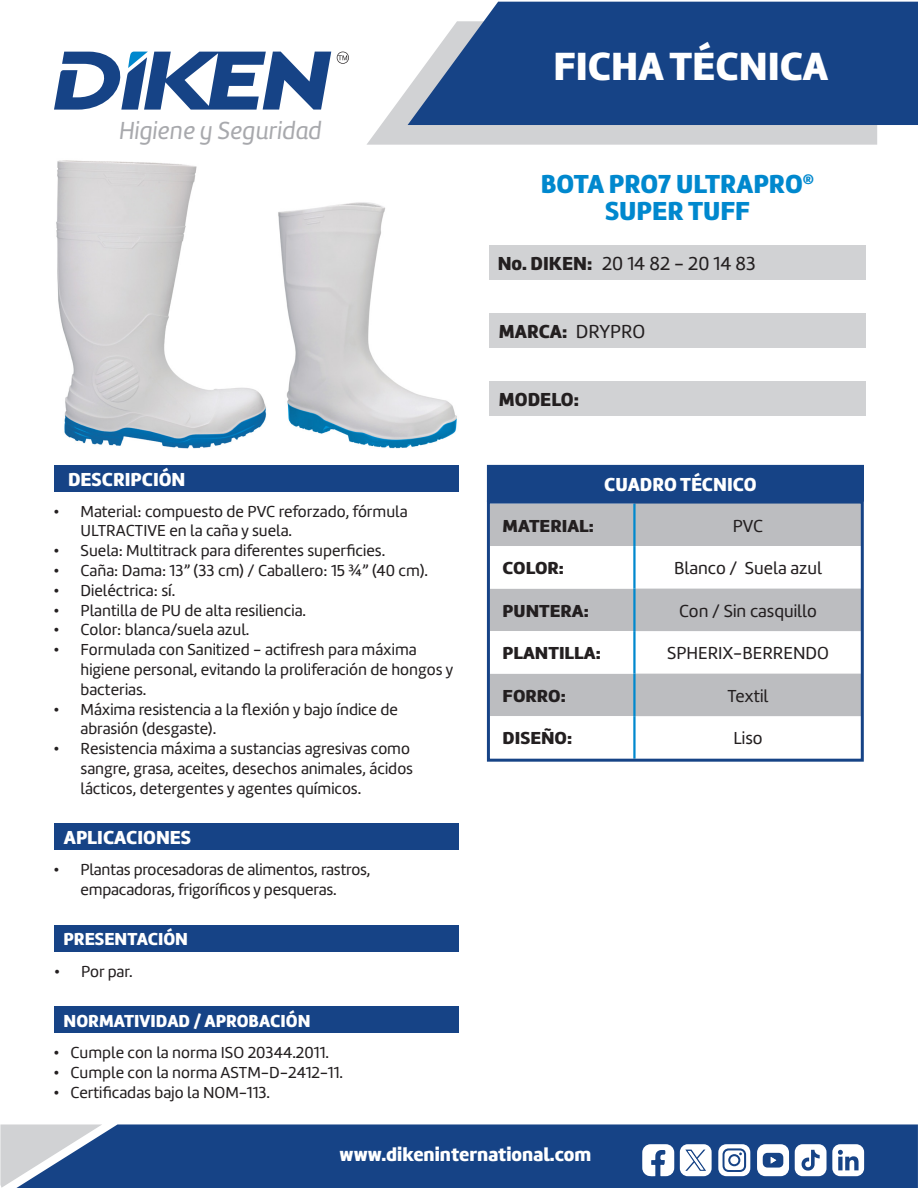
<style>
.page{position:relative;width:918px;height:1188px;background:#fff}
.page>*{position:absolute;margin:0;border:0;box-sizing:border-box;transform-origin:0 0}
.t1{font:40.8px "Amelia Basic Black";color:#fff}
.TÍTULO{font:27px/27px "Amelia Basic Black";color:#0088ce;text-align:center}
.t2{font:25.5px "Amelia Basic Italic";color:#a8a9ad}
.t3{font:19.5px "Amelia Basic Black";color:#fff}
.t4{font:19.5px "Amelia Basic";color:#231f20}
.t5{font:19.5px "Amelia Basic Black";color:#231f20}
.t6{font:18px "Amelia Basic";color:#231f20}
.t7{font:18px "Amelia Basic Black";color:#231f20;scale:1.05 1}
.t8{font:18px "Amelia Basic Black";color:#fff}
.t9{font:16.5px/19.8px "Amelia Basic";color:#231f20}
.s1{font-family:"Amelia Basic Black"}
.s2{font-family:"Amelia Basic"}
</style>
<div class="page">
<svg style="left:367px;top:88px;width:510px;height:57px;background:#d5d6d8"></svg>
<svg style="left:408px;top:2px;width:510px;height:123px;background:#2b5490"></svg>
<div style="left:102px;top:1124px;width:816px;height:64px;background:#164386"></div>
<svg style="left:0;top:1124px;width:102px;height:64px;background:#95a6be"></svg>
<svg style="left:54px;top:51px;width:277px;height:59px"></svg>
<svg style="left:337px;top:52px;width:12px;height:12px"></svg>
<svg style="left:680px;top:1144px;width:32px;height:32px"></svg>
<svg style="left:642px;top:1144px;width:32px;height:32px"></svg>
<svg style="left:718px;top:1144px;width:32px;height:32px"></svg>
<div style="left:730px;top:1156px;width:8px;height:8px;background:#fff;border-radius:50%"></div>
<svg style="left:757px;top:1144px;width:32px;height:32px"></svg>
<svg style="left:795px;top:1144px;width:69px;height:32px"></svg>
<div style="left:489px;top:246px;width:377px;height:34px;background:#d1d2d4"></div>
<div style="left:489px;top:314px;width:377px;height:34px;background:#d1d2d4"></div>
<div style="left:489px;top:381px;width:377px;height:34px;background:#d1d2d4"></div>
<div style="left:54px;top:465px;width:405px;height:26px;background:#164386"></div>
<div style="left:54px;top:925px;width:405px;height:27px;background:#164386"></div>
<div style="left:54px;top:1007px;width:405px;height:26px;background:#164386"></div>
<div style="left:488px;top:466px;width:374px;height:34px;background:#164386"></div>
<div style="left:487px;top:465px;width:377px;height:37px;border:3px solid #164386"></div>
<div style="left:54px;top:824px;width:405px;height:26px;background:#164386"></div>
<svg style="left:486px;top:499px;width:378px;height:263px"></svg>
<img style="left:56px;top:160px;width:211px;height:289px">
<img style="left:278px;top:202px;width:179px;height:247px">
<h3 class="t2" style="left:119px;top:116px;width:204px">Higiene y Seguridad</h3>
<p class="t3" style="left:68px;top:467px;width:119px">DESCRIPCIÓN</p>
<p class="t9" style="left:81px;top:501px;width:329px;text-indent:-27px">• Material: compuesto de PVC reforzado, fórmula<br>ULTRACTIVE en la caña y suela.</p>
<p class="t9" style="left:54px;top:541px;width:333px">• Suela: Multitrack para diferentes superficies.</p>
<p class="t9" style="left:54px;top:561px;width:376px">• Caña: Dama: 13” (33 cm) / Caballero: 15 ¼” (40 cm).</p>
<p class="t9" style="left:54px;top:581px;width:123px">• Dieléctrica: sí.</p>
<p class="t9" style="left:54px;top:600px;width:254px">• Plantilla de PU de alta resiliencia.</p>
<p class="t9" style="left:54px;top:620px;width:197px">• Color: blanca/suela azul.</p>
<p class="t9" style="left:81px;top:640px;width:374px;text-indent:-27px">• Formulada con Sanitized - actifresh para máxima higiene personal, evitando la proliferación de hongos y bacterias.</p>
<p class="t9" style="left:81px;top:699px;width:319px;text-indent:-27px">• Máxima resistencia a la flexión y bajo índice de abrasión (desgaste).</p>
<p class="t9" style="left:81px;top:739px;width:334px;text-indent:-27px">• Resistencia máxima a sustancias agresivas como sangre, grasa, aceites, desechos animales, ácidos lácticos, detergentes y agentes químicos.</p>
<p class="t3" style="left:64px;top:826px;width:129px">APLICACIONES</p>
<p class="t9" style="left:54px;top:860px;width:318px;text-align:center">• Plantas procesadoras de alimentos, rastros, empacadoras, frigoríficos y pesqueras.</p>
<p class="t8" style="left:64px;top:928px;width:126px">PRESENTACIÓN</p>
<p class="t9" style="left:54px;top:962px;width:80px">• Por par.</p>
<p class="t8" style="left:64px;top:1010px;width:248px">NORMATIVIDAD / APROBACIÓN</p>
<p class="t9" style="left:54px;top:1043px;width:277px">• Cumple con la norma ISO 20344.2011.</p>
<p class="t9" style="left:54px;top:1063px;width:291px">• Cumple con la norma ASTM-D-2412-11.</p>
<p class="t9" style="left:54px;top:1083px;width:218px">• Certificadas bajo la NOM-113.</p>
<h1 class="t1" style="left:553px;top:41px;width:276px">FICHA TÉCNICA</h1>
<p class="TÍTULO" style="left:541px;top:171px;width:275px">BOTA PRO7 ULTRAPRO<sup>®<br></sup>SUPER TUFF</p>
<p class="t4" style="left:498px;top:252px;width:260px"><span class="s1">No. DIKEN:</span> 20 14 82 - 20 14 83</p>
<p class="t5" style="left:499px;top:320px;width:148px">MARCA: <span class="s2">DRYPRO</span></p>
<p class="t5" style="left:499px;top:387px;width:82px">MODELO:</p>
<p class="t3" style="left:604px;top:472px;width:154px">CUADRO TÉCNICO</p>
<p class="t7" style="left:503px;top:515px;width:88px">MATERIAL:</p>
<p class="t6" style="left:733px;top:515px;width:32px">PVC</p>
<p class="t7" style="left:503px;top:557px;width:60px">COLOR:</p>
<p class="t6" style="left:674px;top:558px;width:149px">Blanco / Suela azul</p>
<p class="t7" style="left:503px;top:600px;width:84px">PUNTERA:</p>
<p class="t6" style="left:679px;top:600px;width:139px">Con / Sin casquillo</p>
<p class="t7" style="left:503px;top:642px;width:95px">PLANTILLA:</p>
<p class="t6" style="left:667px;top:643px;width:163px">SPHERIX-BERRENDO</p>
<p class="t7" style="left:503px;top:685px;width:62px">FORRO:</p>
<p class="t6" style="left:728px;top:685px;width:43px">Textil</p>
<p class="t7" style="left:503px;top:727px;width:68px">DISEÑO:</p>
<p class="t6" style="left:733px;top:728px;width:31px">Liso</p>
<p class="t3" style="left:340px;top:1143px;width:253px">www.dikeninternational.com</p>
</div>
